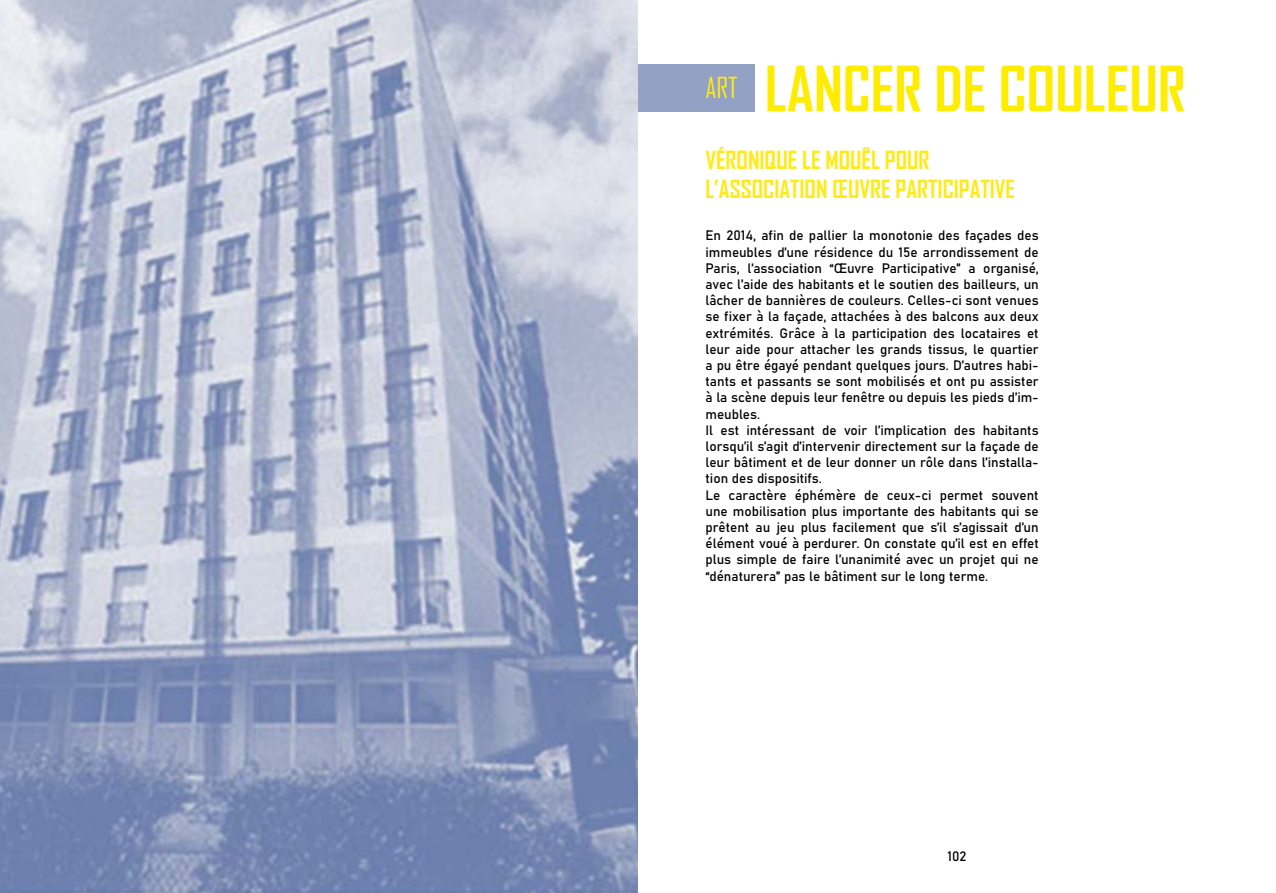
<style>
.page{position:relative;width:1276px;height:893px;background:#fff}
.page>*{position:absolute;margin:0;border:0;box-sizing:border-box;transform-origin:0 0}
.t1{font:700 60px "Agency FB";color:#ffed00}
.t2{font:27.75px "Agency FB";color:#fdeb19}
.t3{font:700 24px/28.8px "Agency FB";color:#fdeb19}
.t4{font:13.5px/16.2px "Bahnschrift";color:#000}
</style>
<div class="page">
<img style="left:0;top:0;width:638px;height:893px">
<div style="left:638px;top:64px;width:116px;height:48px;background:#92a1c4"></div>
<h1 class="t1" style="left:765px;top:52px;width:422px">LANCER DE COULEUR</h1>
<h3 class="t3" style="left:705px;top:145px;width:311px">VÉRONIQUE LE MOUËL POUR<br>L’ASSOCIATION ŒUVRE PARTICIPATIVE</h3>
<h2 class="t2" style="left:705px;top:71px;width:34px">ART</h2>
<p class="t4" style="left:705px;top:227px;width:335px">En 2014, afin de pallier la monotonie des façades des immeubles d’une résidence du 15e arrondissement de Paris, l’association “Œuvre Participative” a organisé, avec l’aide des habitants et le soutien des bailleurs, un lâcher de bannières de couleurs. Celles-ci sont venues se fixer à la façade, attachées à des balcons aux deux extrémités. Grâce à la participation des locataires et leur aide pour attacher les grands tissus, le quartier a pu être égayé pendant quelques jours. D’autres habi&shy;tants et passants se sont mobilisés et ont pu assister à la scène depuis leur fenêtre ou depuis les pieds d’im&shy;meubles.<br>Il est intéressant de voir l’implication des habitants lorsqu’il s’agit d’intervenir directement sur la façade de leur bâtiment et de leur donner un rôle dans l’installa&shy;tion des dispositifs.<br>Le caractère éphémère de ceux-ci permet souvent une mobilisation plus importante des habitants qui se prêtent au jeu plus facilement que s’il s’agissait d’un élément voué à perdurer. On constate qu’il est en effet plus simple de faire l’unanimité avec un projet qui ne “dénaturera” pas le bâtiment sur le long terme.</p>
<p class="t4" style="left:947px;top:848px;width:20px">102</p>
</div>
